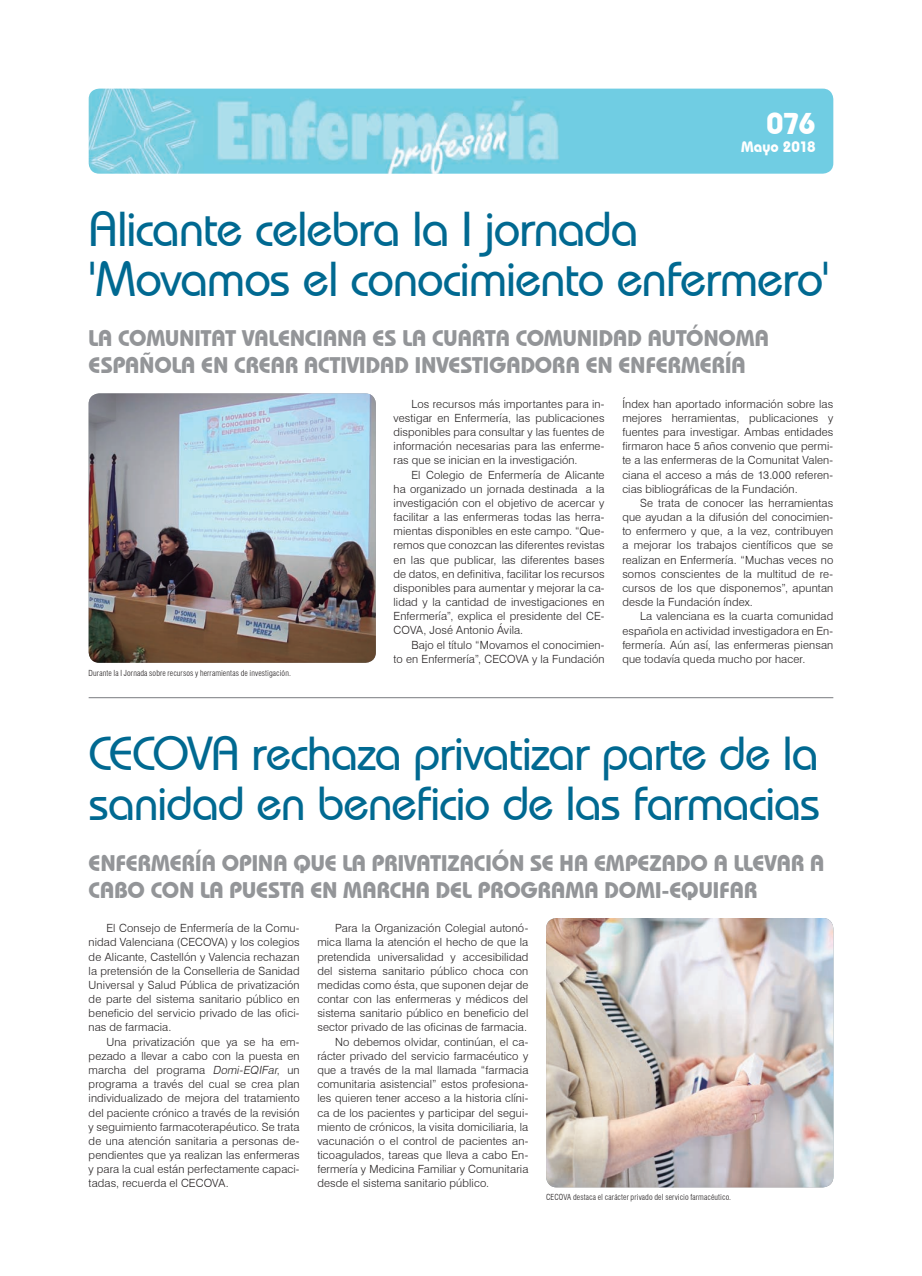
<style>
.page{position:relative;width:922px;height:1276px;background:#fff}
.page>*{position:absolute;margin:0;border:0;box-sizing:border-box;transform-origin:0 0}
.t1{font:500 48.75px/50px "Bauhaus IT Cby BT";letter-spacing:-.02em;color:#006991}
.t2{font:500 47.5px/50px "Bauhaus IT Cby BT";letter-spacing:-.02em;color:#006991}
.t3{font:700 30px "Bauhaus IT Cby BT";color:#fff}
.t4{font:700 22.5px/27px "Bauhaus IT Cby BT";color:#939598}
.t5{font:700 15px "Bauhaus IT Cby BT";color:#fff}
.t6{font:300 11.25px/14.1px "Swiss 721 BT";letter-spacing:.01em;color:#231f20;text-align:justify}
.t7{font:300 condensed 8.12px "Swiss 721 BT";letter-spacing:.015em;color:#231f20}
.s1{font-style:italic}
</style>
<div class="page">
<img style="left:89px;top:89px;width:744px;height:85px">
<img style="left:89px;top:393px;width:287px;height:270px">
<hr style="left:89px;top:697px;width:744px;height:1px;background:#939598">
<img style="left:546px;top:918px;width:287px;height:269px">
<h3 class="t3" style="left:766px;top:105px;width:51px">076</h3>
<h3 class="t5" style="left:741px;top:137px;width:76px">Mayo 2018</h3>
<h1 class="t1" style="left:89px;top:203px;width:742px">Alicante celebra la I jornada 'Movamos el conocimiento enfermero'</h1>
<h3 class="t4" style="left:89px;top:324px;width:681px">LA COMUNITAT VALENCIANA ES LA CUARTA COMUNIDAD AUTÓNOMA<br>ESPAÑOLA EN CREAR ACTIVIDAD INVESTIGADORA EN ENFERMERÍA</h3>
<p class="t7" style="left:89px;top:668px;width:204px">Durante la I Jornada sobre recursos y herramientas de investigación.</p>
<p class="t6" style="left:393px;top:396px;width:212px;text-indent:18px">Los recursos más importantes para in&shy;vestigar en Enfermería, las publicaciones disponibles para consultar y las fuentes de información necesarias para las enferme&shy;ras que se inician en la investigación.</p>
<p class="t6" style="left:393px;top:467px;width:212px;text-indent:18px">El Colegio de Enfermería de Alicante ha organizado un jornada destinada a la investigación con el objetivo de acercar y facilitar a las enfermeras todas las herra&shy;mientas disponibles en este campo. “Que&shy;remos que conozcan las diferentes revistas en las que publicar, las diferentes bases de datos, en definitiva, facilitar los recursos disponibles para aumentar y mejorar la ca&shy;lidad y la cantidad de investigaciones en Enfermería”, explica el presidente del CE-COVA, José Antonio Ávila.</p>
<p class="t6" style="left:393px;top:637px;width:212px;text-align:right">Bajo el título “Movamos el conocimien-<br>to en Enfermería”, CECOVA y la Fundación</p>
<p class="t6" style="left:622px;top:396px;width:212px">Índex han aportado información sobre las mejores herramientas, publicaciones y fuentes para investigar. Ambas entidades firmaron hace 5 años convenio que permi&shy;te a las enfermeras de la Comunitat Valen&shy;ciana el acceso a más de 13.000 referen&shy;cias bibliográficas de la Fundación.</p>
<p class="t6" style="left:622px;top:496px;width:212px;text-indent:18px">Se trata de conocer las herramientas que ayudan a la difusión del conocimien&shy;to enfermero y que, a la vez, contribuyen a mejorar los trabajos científicos que se realizan en Enfermería. “Muchas veces no somos conscientes de la multitud de re&shy;cursos de los que disponemos”, apuntan desde la Fundación índex.</p>
<p class="t6" style="left:622px;top:609px;width:212px;text-indent:18px">La valenciana es la cuarta comunidad española en actividad investigadora en En&shy;fermería. Aún así, las enfermeras piensan que todavía queda mucho por hacer.</p>
<h2 class="t2" style="left:89px;top:727px;width:733px">CECOVA rechaza privatizar parte de la sanidad en beneficio de las farmacias</h2>
<h3 class="t4" style="left:89px;top:849px;width:736px">ENFERMERÍA OPINA QUE LA PRIVATIZACIÓN SE HA EMPEZADO A LLEVAR A<br>CABO CON LA PUESTA EN MARCHA DEL PROGRAMA DOMI-EQUIFAR</h3>
<p class="t6" style="left:89px;top:921px;width:212px;text-indent:18px">El Consejo de Enfermería de la Comu&shy;nidad Valenciana (CECOVA) y los colegios de Alicante, Castellón y Valencia rechazan la pretensión de la Conselleria de Sanidad Universal y Salud Pública de privatización de parte del sistema sanitario público en beneficio del servicio privado de las ofici&shy;nas de farmacia.</p>
<p class="t6" style="left:89px;top:1034px;width:212px;text-indent:18px">Una privatización que ya se ha em&shy;pezado a llevar a cabo con la puesta en marcha del programa <span class="s1">Domi-EQIFar</span>, un programa a través del cual se crea plan individualizado de mejora del tratamiento del paciente crónico a través de la revisión y seguimiento farmacoterapéutico. Se trata de una atención sanitaria a personas de&shy;pendientes que ya realizan las enfermeras y para la cual están perfectamente capaci&shy;tadas, recuerda el CECOVA.</p>
<p class="t6" style="left:335px;top:921px;width:195px">Para la Organización Colegial autonó-</p>
<p class="t6" style="left:317px;top:935px;width:212px">mica llama la atención el hecho de que la</p>
<p class="t6" style="left:317px;top:949px;width:212px">pretendida universalidad y accesibilidad</p>
<p class="t6" style="left:317px;top:963px;width:212px">del sistema sanitario público choca con</p>
<p class="t6" style="left:317px;top:977px;width:212px">medidas como ésta, que suponen dejar de</p>
<p class="t6" style="left:317px;top:992px;width:212px">contar con las enfermeras y médicos del</p>
<p class="t6" style="left:317px;top:1006px;width:212px">sistema sanitario público en beneficio del</p>
<p class="t6" style="left:317px;top:1020px;width:211px">sector privado de las oficinas de farmacia.</p>
<p class="t6" style="left:335px;top:1034px;width:195px">No debemos olvidar, continúan, el ca-</p>
<p class="t6" style="left:317px;top:1048px;width:212px">rácter privado del servicio farmacéutico y</p>
<p class="t6" style="left:317px;top:1063px;width:212px">que a través de la mal llamada “farmacia</p>
<p class="t6" style="left:317px;top:1077px;width:212px">comunitaria asistencial” estos profesiona-</p>
<p class="t6" style="left:317px;top:1091px;width:212px">les quieren tener acceso a la historia clíni-</p>
<p class="t6" style="left:317px;top:1105px;width:212px">ca de los pacientes y participar del segui-</p>
<p class="t6" style="left:317px;top:1119px;width:212px">miento de crónicos, la visita domiciliaria, la</p>
<p class="t6" style="left:317px;top:1133px;width:212px">vacunación o el control de pacientes an-</p>
<p class="t6" style="left:317px;top:1148px;width:212px">ticoagulados, tareas que lleva a cabo En-</p>
<p class="t6" style="left:317px;top:1162px;width:212px">fermería y Medicina Familiar y Comunitaria</p>
<p class="t6" style="left:317px;top:1176px;width:173px">desde el sistema sanitario público.</p>
<p class="t7" style="left:546px;top:1192px;width:186px">CECOVA destaca el carácter privado del servicio farmacéutico.</p>
</div>
